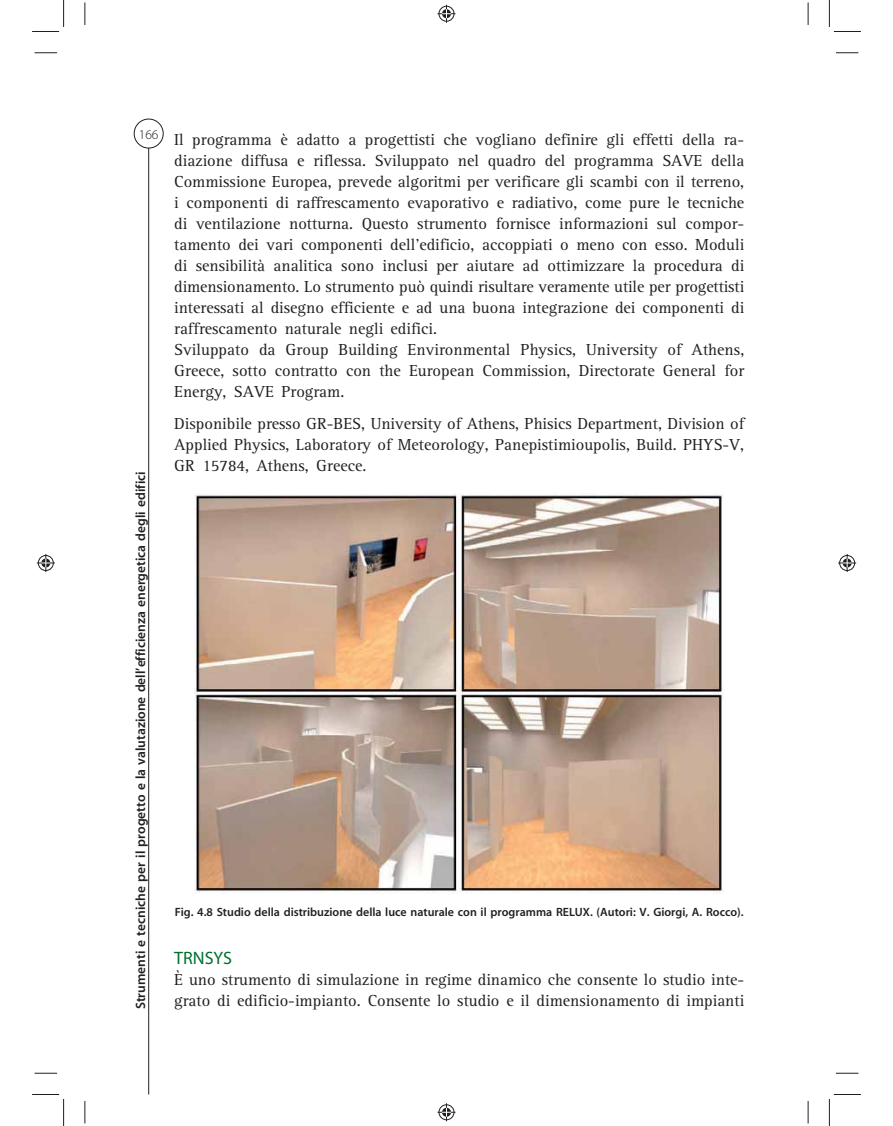
<style>
.page{position:relative;width:893px;height:1126px;background:#fff}
.page>*{position:absolute;margin:0;border:0;box-sizing:border-box;transform-origin:0 0}
.t1{font:18px "Myriad MM 400 600";color:#00702f}
.t2{font:16.5px/21px "Rotis Serif";color:#231f20}
.t3{font:13.5px "Myriad MM 565 600";color:#231f20}
.t4{font:12px "Myriad MM 565 600";color:#231f20}
</style>
<div class="page">
<hr style="left:148px;top:148px;width:1px;height:946px;background:#231f20">
<div style="left:134px;top:119px;width:29px;height:29px;border:1px solid #231f20;border-radius:50%"></div>
<img style="left:195px;top:494px;width:527px;height:400px">
<svg style="left:35px;top:53px;width:22px;height:1px"></svg>
<svg style="left:836px;top:53px;width:22px;height:1px"></svg>
<svg style="left:35px;top:1073px;width:22px;height:1px"></svg>
<svg style="left:835px;top:1073px;width:23px;height:1px"></svg>
<svg style="left:85px;top:2px;width:1px;height:23px"></svg>
<svg style="left:85px;top:1101px;width:1px;height:23px"></svg>
<svg style="left:807px;top:2px;width:1px;height:23px"></svg>
<svg style="left:807px;top:1101px;width:1px;height:23px"></svg>
<svg style="left:32px;top:0;width:32px;height:32px"></svg>
<svg style="left:32px;top:1094px;width:32px;height:32px"></svg>
<svg style="left:829px;top:0;width:31px;height:32px"></svg>
<svg style="left:829px;top:1094px;width:31px;height:32px"></svg>
<svg style="left:437px;top:5px;width:18px;height:18px"></svg>
<svg style="left:437px;top:1103px;width:18px;height:18px"></svg>
<svg style="left:37px;top:554px;width:18px;height:18px"></svg>
<svg style="left:838px;top:554px;width:18px;height:18px"></svg>
<p class="t2" style="left:174px;top:131px;width:571px;text-indent:-35px"><sup>166</sup> Il programma è adatto a progettisti che vogliano definire gli effetti della ra&shy;diazione diffusa e riflessa. Sviluppato nel quadro del programma SAVE della Commissione Europea, prevede algoritmi per verificare gli scambi con il terreno, i componenti di raffrescamento evaporativo e radiativo, come pure le tecniche di ventilazione notturna. Questo strumento fornisce informazioni sul compor&shy;tamento dei vari componenti dell’edificio, accoppiati o meno con esso. Moduli di sensibilità analitica sono inclusi per aiutare ad ottimizzare la procedura di dimensionamento. Lo strumento può quindi risultare veramente utile per progettisti interessati al disegno efficiente e ad una buona integrazione dei componenti di raffrescamento naturale negli edifici.<br>Sviluppato da Group Building Environmental Physics, University of Athens, Greece, sotto contratto con the European Commission, Directorate General for Energy, SAVE Program.</p>
<p class="t2" style="left:174px;top:414px;width:571px;text-align:justify">Disponibile presso GR-BES, University of Athens, Phisics Department, Division of Applied Physics, Laboratory of Meteorology, Panepistimioupolis, Build. PHYS-V, GR 15784, Athens, Greece.</p>
<p class="t3" style="left:136px;top:1009px;width:539px;rotate:-90deg">Strumenti e tecniche per il progetto e la valutazione dell’efficienza energetica degli edifici</p>
<p class="t4" style="left:175px;top:908px;width:570px">Fig. 4.8 Studio della distribuzione della luce naturale con il programma RELUX. (Autori: V. Giorgi, A. Rocco).</p>
<p class="t1" style="left:174px;top:951px;width:59px">TRNSYS</p>
<p class="t2" style="left:174px;top:971px;width:571px">È uno strumento di simulazione in regime dinamico che consente lo studio inte&shy;grato di edificio-impianto. Consente lo studio e il dimensionamento di impianti</p>
</div>
